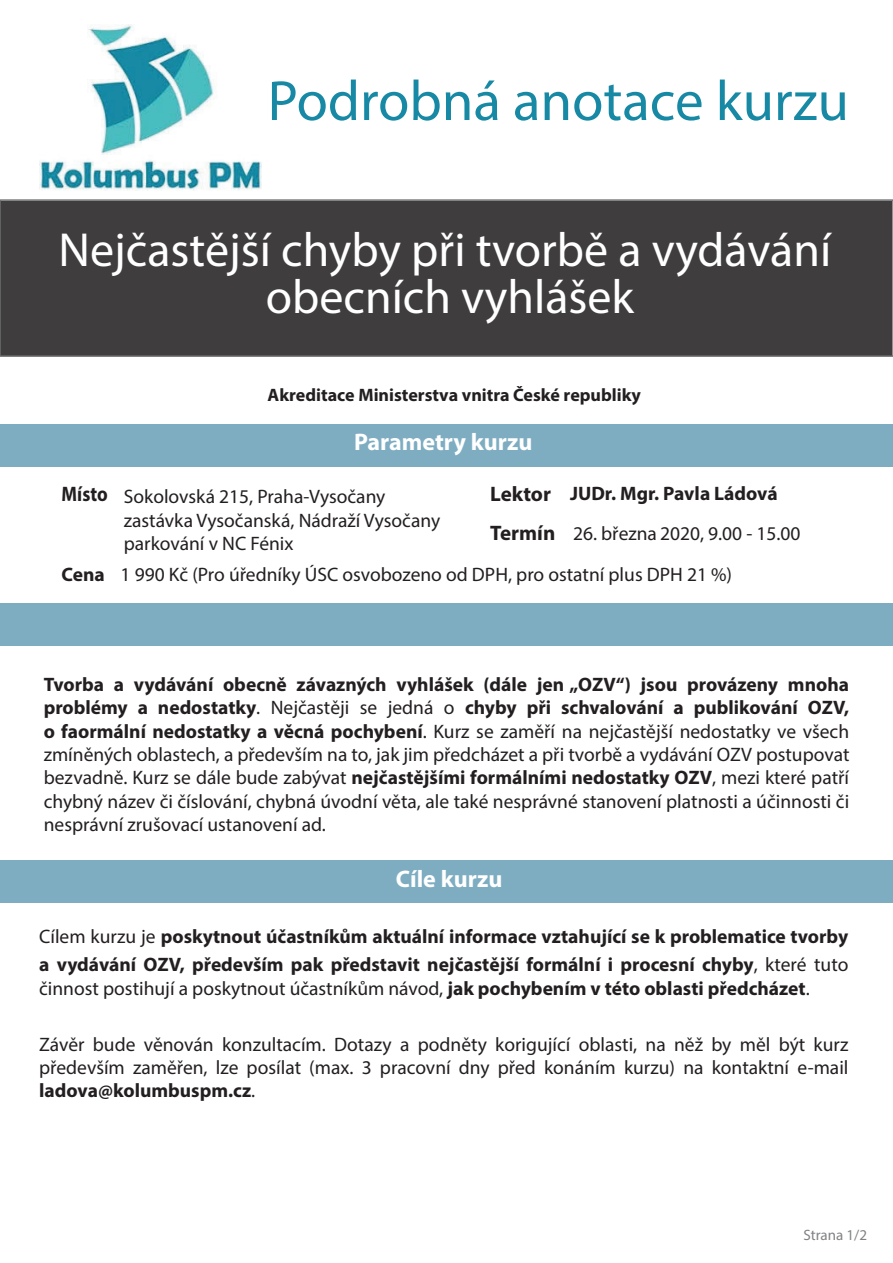
<style>
.page{position:relative;width:893px;height:1263px;background:#fff}
.page>*{position:absolute;margin:0;border:0;box-sizing:border-box;transform-origin:0 0}
.t1{font:57px "Myriad Pro";color:#1889a5}
.t2{font:48px/47.1px "Myriad Pro";color:#fff;text-align:center}
.t3{font:700 24px "Myriad Pro";color:#fff}
.t4{font:700 21px/39px "Myriad Pro";color:#231f20}
.t5{font:700 21px "Myriad Pro";color:#231f20;scale:.88 1}
.t6{font:19.5px/23.4px "Myriad Pro";color:#231f20;text-align:justify}
.t7{font:700 19.5px/27.9px "Myriad Pro";color:#231f20}
.t8{font:700 18px "Myriad Pro";color:#231f20}
.t9{font:15px "Myriad Pro";color:#808285}
.s1{font-weight:700}
.s2{font-weight:400}
</style>
<div class="page">
<div style="left:0;top:199px;width:893px;height:158px;background:#3f3d3d"></div>
<div style="left:0;top:425px;width:893px;height:42px;background:#7eadc2"></div>
<div style="left:0;top:603px;width:893px;height:42px;background:#7eadc2"></div>
<div style="left:0;top:860px;width:893px;height:42px;background:#7eadc2"></div>
<img style="left:39px;top:24px;width:223px;height:166px">
<h1 class="t1" style="left:268px;top:66px;width:583px">Podrobná anotace kurzu</h1>
<h2 class="t2" style="left:59px;top:226px;width:774px">Nejčastější chyby při tvorbě a vydávání obecních vyhlášek</h2>
<p class="t8" style="left:268px;top:383px;width:375px">Akreditace Ministerstva vnitra České republiky</p>
<p class="t3" style="left:354px;top:427px;width:180px">Parametry kurzu</p>
<p class="t5" style="left:62px;top:480px;width:54px">Místo</p>
<p class="t4" style="left:490px;top:474px;width:67px">Lektor<br>Termín</p>
<p class="t6" style="left:124px;top:485px;width:318px;text-align:left">Sokolovská 215, Praha-Vysočany zastávka Vysočanská, Nádraží Vysočany parkování v NC Fénix</p>
<p class="t7" style="left:570px;top:479px;width:209px">JUDr. Mgr. Pavla Ládová</p>
<p class="t6" style="left:573px;top:521px;width:229px">26. března 2020, 9.00 - 15.00</p>
<p class="t6" style="left:62px;top:562px;width:672px"><span class="s1">Cena</span> 1 990 Kč (Pro úředníky ÚSC osvobozeno od DPH, pro ostatní plus DPH 21 %)</p>
<p class="t6" style="left:44px;top:672px;width:807px"><span class="s1">Tvorba a vydávání obecně závazných vyhlášek (dále jen „OZV“) jsou provázeny mnoha problémy a nedostatky</span>. Nejčastěji se jedná o <span class="s1">chyby při schvalování a publikování OZV, o faormální nedostatky a věcná pochybení</span>. Kurz se zaměří na nejčastější nedostatky ve všech zmíněných oblastech, a především na to, jak jim předcházet a při tvorbě a vydávání OZV postupovat bezvadně. Kurz se dále bude zabývat <span class="s1">nejčastějšími formálními nedostatky OZV</span>, mezi které patří chybný název či číslování, chybná úvodní věta, ale také nesprávné stanovení platnosti a účinnosti či nesprávní zrušovací ustanovení ad.</p>
<p class="t3" style="left:396px;top:864px;width:108px">Cíle kurzu</p>
<p class="t7" style="left:39px;top:922px;width:811px"><span class="s2">Cílem kurzu je</span> poskytnout účastníkům aktuální informace vztahující se k problematice tvorby a vydávání OZV, především pak představit nejčastější formální i procesní chyby<span class="s2">, které tuto</span></p>
<p class="t6" style="left:39px;top:976px;width:772px">činnost postihují a poskytnout účastníkům návod, <span class="s1">jak pochybením v této oblasti předcházet</span>.</p>
<p class="t6" style="left:39px;top:1032px;width:811px">Závěr bude věnován konzultacím. Dotazy a podněty korigující oblasti, na něž by měl být kurz především zaměřen, lze posílat (max. 3 pracovní dny před konáním kurzu) na kontaktní e-mail <span class="s1">ladova@kolumbuspm.cz</span>.</p>
<p class="t9" style="left:803px;top:1225px;width:65px">Strana 1/2</p>
</div>
